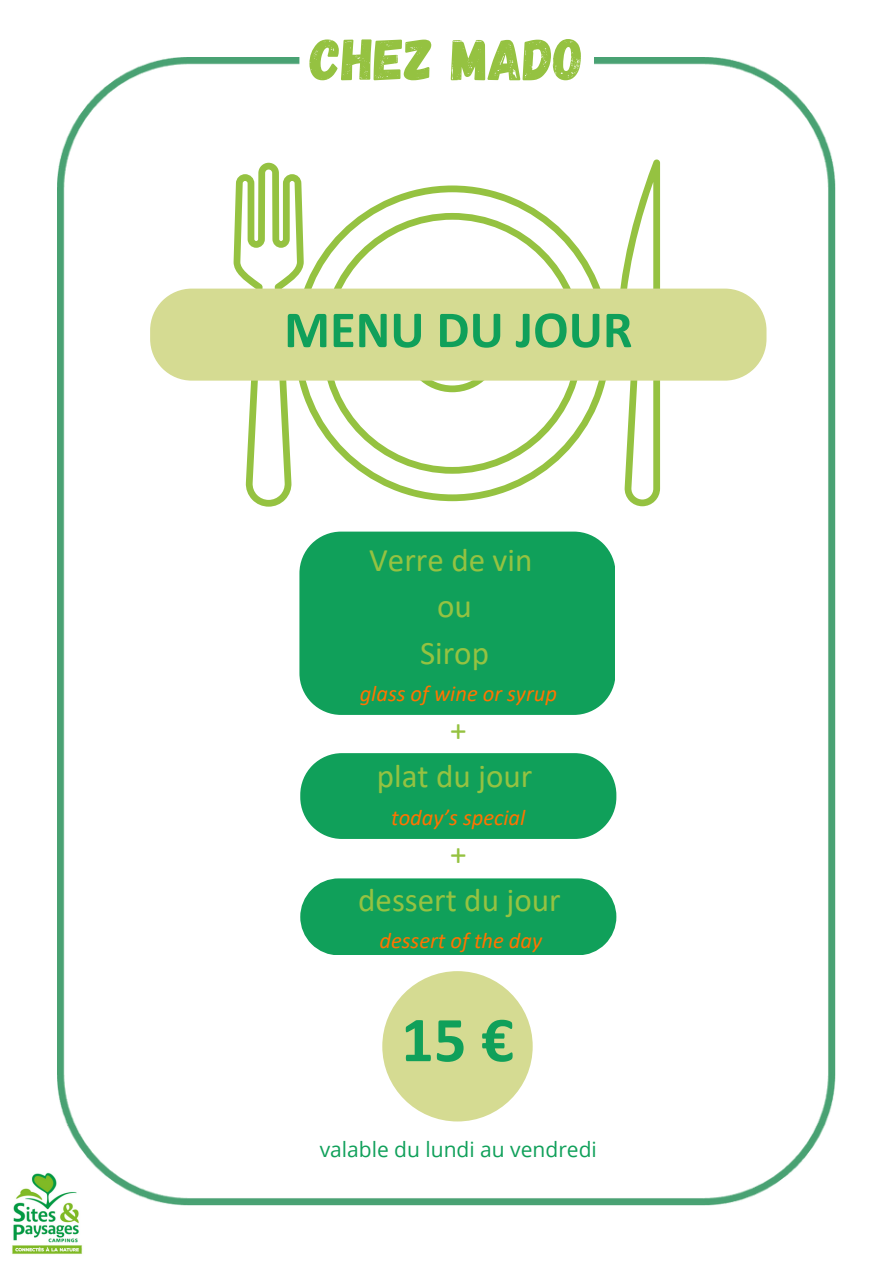
<style>
.page{position:relative;width:894px;height:1264px;background:#fff}
.page>*{position:absolute;margin:0;border:0;box-sizing:border-box;transform-origin:0 0}
.t1{font:700 64.5px "Calibri";color:#10a05a}
.t2{font:58.35px "Gagalin";color:#95c241}
.t3{font:700 52.5px "Calibri";color:#10a05a}
.t4{font:33px/46.2px "Calibri";color:#95c241;text-align:center}
.t5{font:italic 22.5px "Calibri";color:#ff7300}
.t6{font:21px "Open Sans";color:#10a05a}
</style>
<div class="page">
<img style="left:58px;top:58px;width:777px;height:1147px">
<svg style="left:299px;top:57px;width:295px;height:128px"></svg>
<svg style="left:303px;top:185px;width:307px;height:316px"></svg>
<svg style="left:614px;top:159px;width:46px;height:347px"></svg>
<svg style="left:233px;top:163px;width:70px;height:343px"></svg>
<div style="left:150px;top:288px;width:616px;height:92px;background:#d5db92"></div>
<div style="left:299px;top:531px;width:316px;height:184px;background:#10a05a"></div>
<svg style="left:300px;top:753px;width:316px;height:86px;background:#1da563"></svg>
<div style="left:300px;top:878px;width:316px;height:77px;background:#10a05a"></div>
<div style="left:382px;top:971px;width:150px;height:150px;background:#d5db92;border-radius:50%"></div>
<img style="left:12px;top:1165px;width:78px;height:89px">
<h2 class="t2" style="left:310px;top:22px;width:275px">CHEZ MADO</h2>
<h3 class="t3" style="left:284px;top:308px;width:350px">MENU DU JOUR</h3>
<h3 class="t4" style="left:369px;top:540px;width:165px">Verre de vin ou<br>Sirop</h3>
<p class="t5" style="left:359px;top:683px;width:199px">glass of wine or syrup</p>
<h3 class="t4" style="left:376px;top:710px;width:157px">+<br>plat du jour</h3>
<p class="t5" style="left:391px;top:807px;width:136px">today’s special</p>
<h3 class="t4" style="left:358px;top:833px;width:204px">+<br>dessert du jour</h3>
<p class="t5" style="left:379px;top:931px;width:164px">dessert of the day</p>
<h1 class="t1" style="left:401px;top:1012px;width:114px">15 €</h1>
<p class="t6" style="left:319px;top:1134px;width:279px">valable du lundi au vendredi</p>
</div>
